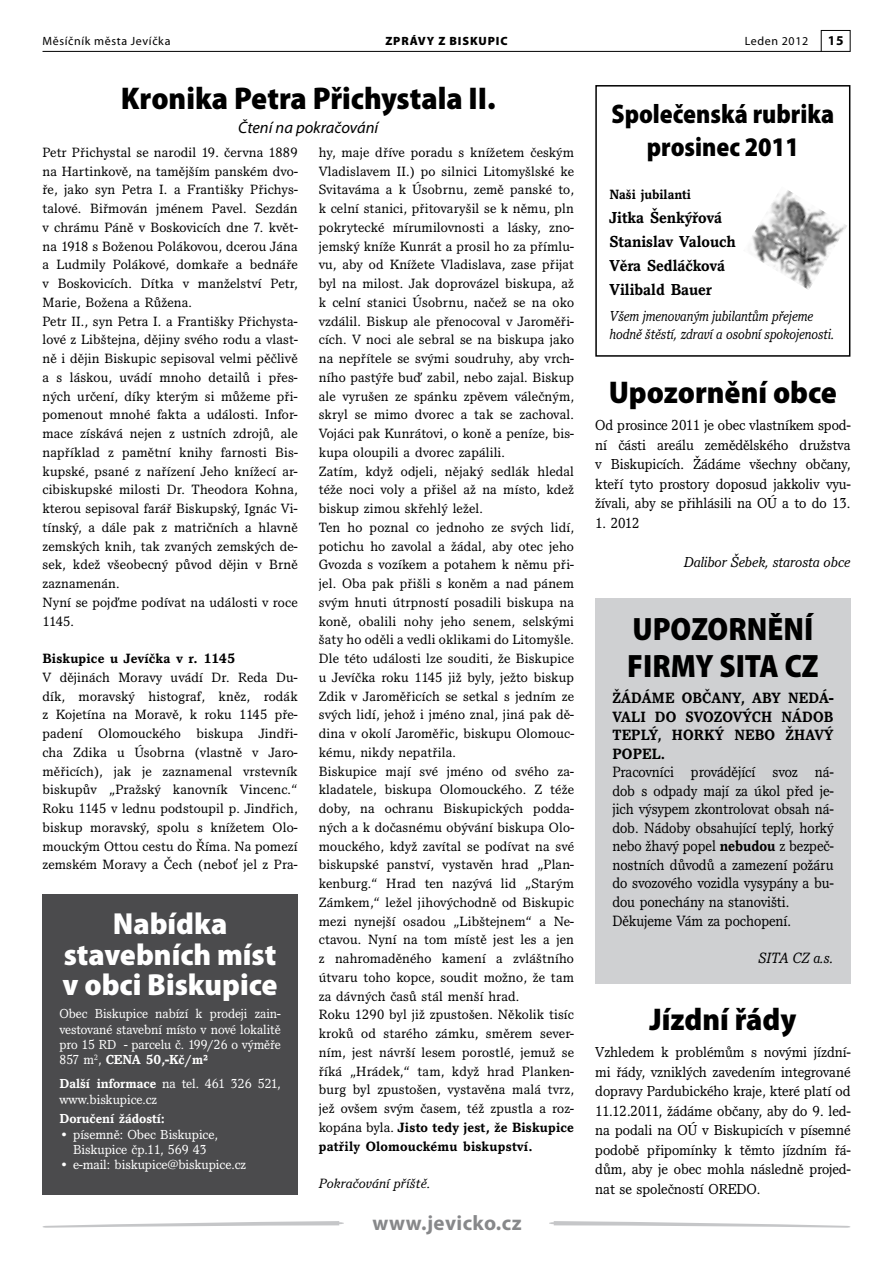
<style>
.page{position:relative;width:893px;height:1263px;background:#fff}
.page>*{position:absolute;margin:0;border:0;box-sizing:border-box;transform-origin:0 0}
.t1{font:900 semi-condensed 32.4px/37px "Myriad Pro";color:#000}
.t2{font:900 semi-condensed 31.5px "Myriad Pro";color:#000}
.t3{font:900 semi-condensed 30.6px/30.6px "Myriad Pro";color:#fff;text-align:center}
.t4{font:900 semi-condensed 27px/32.4px "Myriad Pro";color:#000;text-align:center;scale:.94 1}
.t5{font:700 21px "Myriad Pro";letter-spacing:.02em;color:#87888a}
.t6{font:700 16.5px/24px "Pacella Itc TOT";color:#000}
.t7{font:italic 16.5px "Myriad Pro";color:#000}
.t8{font:15.45px/18.6px "Pacella Itc TOT";color:#000}
.t9{font:700 15.45px "Pacella Itc TOT";letter-spacing:.015em;color:#000}
.t10{font:italic 15.45px "Pacella Itc TOT";color:#000}
.t11{font:15px/19.5px "Pacella Itc TOT";color:#000;text-align:justify}
.t12{font:italic 15px/18px "Pacella Itc TOT";color:#000;scale:.92 1}
.t13{font:italic 15px "Pacella Itc TOT";color:#000}
.t14{font:13.95px/18.8px "Pacella Itc TOT";letter-spacing:.015em;color:#000;scale:1.04 1}
.t15{font:700 13.95px "Pacella Itc TOT";letter-spacing:.01em;color:#000;scale:1.04 1}
.t16{font:italic 13.95px "Pacella Itc TOT";letter-spacing:.015em;color:#000;scale:1.04 1}
.t17{font:700 13.95px "Pacella Itc TOT";letter-spacing:.01em;color:#000}
.t18{font:13.5px/15.5px "Pacella Itc TOT";color:#fff;text-align:justify}
.t19{font:700 13.5px "Pacella Itc TOT";color:#fff}
.t20{font:700 13.5px "Myriad Pro";color:#000}
.t21{font:12px "Myriad Pro";letter-spacing:.05em;color:#000}
.t22{font:900 12px "Myriad Pro";letter-spacing:.07em;color:#000}
.s1{font-weight:700}
</style>
<div class="page">
<hr style="left:43px;top:51px;width:807px;height:1px;background:#000">
<div style="left:821px;top:30px;width:29px;height:22px;border:1px solid #000"></div>
<svg style="left:42px;top:1221px;width:302px;height:7px"></svg>
<svg style="left:549px;top:1221px;width:302px;height:7px"></svg>
<img style="left:752px;top:190px;width:95px;height:100px">
<div style="left:595px;top:598px;width:255px;height:386px;background:#cfd0d2"></div>
<div style="left:595px;top:85px;width:255px;height:272px;border:2px solid #000"></div>
<div style="left:43px;top:894px;width:255px;height:301px;background:#4b4b4d"></div>
<p class="t22" style="left:385px;top:34px;width:124px">ZPRÁVY Z BISKUPIC</p>
<p class="t21" style="left:43px;top:34px;width:130px">Měsíčník města Jevíčka</p>
<p class="t21" style="left:745px;top:34px;width:65px">Leden 2012</p>
<p class="t20" style="left:828px;top:32px;width:17px">15</p>
<h2 class="t2" style="left:121px;top:80px;width:376px">Kronika Petra Přichystala II.</h2>
<p class="t7" style="left:238px;top:117px;width:142px">Čtení na pokračování</p>
<p class="t14" style="left:42px;top:143px;width:247px">Petr Přichystal se narodil 19. června 1889 na Hartinkově, na tamějším panském dvo&shy;ře, jako syn Petra I. a Františky Přichys&shy;talové. Biřmován jménem Pavel. Sezdán v chrámu Páně v Boskovicích dne 7. květ&shy;na 1918 s Boženou Polákovou, dcerou Jána a Ludmily Polákové, domkaře a bednáře v Boskovicích. Dítka v manželství Petr, Marie, Božena a Růžena.<br>Petr II., syn Petra I. a Františky Přichysta&shy;lové z Libštejna, dějiny svého rodu a vlast&shy;ně i dějin Biskupic sepisoval velmi pěčlivě a s láskou, uvádí mnoho detailů i přes&shy;ných určení, díky kterým si můžeme při&shy;pomenout mnohé fakta a události. Infor&shy;mace získává nejen z ustních zdrojů, ale například z pamětní knihy farnosti Bis&shy;kupské, psané z nařízení Jeho knížecí ar&shy;cibiskupské milosti Dr. Theodora Kohna, kterou sepisoval farář Biskupský, Ignác Vi&shy;tínský, a dále pak z matričních a hlavně zemských knih, tak zvaných zemských de&shy;sek, kdež všeobecný původ dějin v Brně zaznamenán.<br>Nyní se pojďme podívat na události v roce 1145.</p>
<p class="t15" style="left:42px;top:650px;width:187px">Biskupice u Jevíčka v r. 1145</p>
<p class="t14" style="left:42px;top:668px;width:247px;text-align:justify">V dějinách Moravy uvádí Dr. Reda Du&shy;dík, moravský histograf, kněz, rodák z Kojetína na Moravě, k roku 1145 pře&shy;padení Olomouckého biskupa Jindři&shy;cha Zdika u Úsobrna (vlastně v Jaro&shy;měřicích), jak je zaznamenal vrstevník biskupův „Pražský kanovník Vincenc.“ Roku 1145 v lednu podstoupil p. Jindřich, biskup moravský, spolu s knížetem Olo&shy;mouckým Ottou cestu do Říma. Na pomezí zemském Moravy a Čech (neboť jel z Pra-</p>
<p class="t14" style="left:319px;top:143px;width:247px">hy, maje dříve poradu s knížetem českým Vladislavem II.) po silnici Litomyšlské ke Svitaváma a k Úsobrnu, země panské to, k celní stanici, přitovaryšil se k němu, pln pokrytecké mírumilovnosti a lásky, zno&shy;jemský kníže Kunrát a prosil ho za přímlu&shy;vu, aby od Knížete Vladislava, zase přijat byl na milost. Jak doprovázel biskupa, až k celní stanici Úsobrnu, načež se na oko vzdálil. Biskup ale přenocoval v Jaroměři&shy;cích. V noci ale sebral se na biskupa jako na nepřítele se svými soudruhy, aby vrch&shy;ního pastýře buď zabil, nebo zajal. Biskup ale vyrušen ze spánku zpěvem válečným, skryl se mimo dvorec a tak se zachoval.<br>Vojáci pak Kunrátovi, o koně a peníze, bis&shy;kupa oloupili a dvorec zapálili.<br>Zatím, když odjeli, nějaký sedlák hledal téže noci voly a přišel až na místo, kdež biskup zimou skřehlý ležel.<br>Ten ho poznal co jednoho ze svých lidí, potichu ho zavolal a žádal, aby otec jeho Gvozda s vozíkem a potahem k němu při&shy;jel. Oba pak přišli s koněm a nad pánem svým hnuti útrpností posadili biskupa na koně, obalili nohy jeho senem, selskými šaty ho oděli a vedli oklikami do Litomyšle.<br>Dle této události lze souditi, že Biskupice u Jevíčka roku 1145 již byly, ježto biskup Zdik v Jaroměřicích se setkal s jedním ze svých lidí, jehož i jméno znal, jiná pak dě&shy;dina v okolí Jaroměřic, biskupu Olomouc&shy;kému, nikdy nepatřila.<br>Biskupice mají své jméno od svého za&shy;kladatele, biskupa Olomouckého. Z téže doby, na ochranu Biskupických podda&shy;ných a k dočasnému obývání biskupa Olo&shy;mouckého, když zavítal se podívat na své biskupské panství, vystavěn hrad „Plan&shy;kenburg.“ Hrad ten nazývá lid „Starým Zámkem,“ ležel jihovýchodně od Biskupic mezi nynejší osadou „Libštejnem“ a Ne&shy;ctavou. Nyní na tom místě jest les a jen z nahromaděného kamení a zvláštního útvaru toho kopce, soudit možno, že tam za dávných časů stál menší hrad.<br>Roku 1290 byl již zpustošen. Několik tisíc kroků od starého zámku, směrem sever&shy;ním, jest návrší lesem porostlé, jemuž se říká „Hrádek,“ tam, když hrad Planken&shy;burg byl zpustošen, vystavěna malá tvrz, jež ovšem svým časem, též zpustla a roz&shy;kopána byla. <span class="s1">Jisto tedy jest, že Biskupice patřily Olomouckému biskupství.</span></p>
<p class="t16" style="left:319px;top:1175px;width:109px">Pokračování příště.</p>
<h3 class="t3" style="left:63px;top:909px;width:217px">Nabídka stavebních míst v obci Biskupice</h3>
<p class="t18" style="left:60px;top:1006px;width:223px">Obec Biskupice nabízí k prodeji zain&shy;vestované stavební místo v nové lokalitě pro 15 RD - parcelu č. 199/26 o výměře 857 m<sup>2</sup>, <span class="s1">CENA 50,-Kč/m²</span></p>
<p class="t18" style="left:60px;top:1076px;width:223px"><span class="s1">Další informace</span> na tel. 461 326 521, www.biskupice.cz</p>
<p class="t19" style="left:60px;top:1110px;width:107px">Doručení žádostí:</p>
<p class="t18" style="left:60px;top:1127px;width:160px;text-align:center">• písemně: Obec Biskupice,<br>Biskupice čp.11, 569 43</p>
<p class="t18" style="left:60px;top:1157px;width:188px">• e-mail: biskupice@biskupice.cz</p>
<h3 class="t5" style="left:372px;top:1209px;width:151px">www.jevicko.cz</h3>
<h3 class="t4" style="left:612px;top:98px;width:238px">Společenská rubrika prosinec 2011</h3>
<p class="t17" style="left:610px;top:186px;width:83px">Naši jubilanti</p>
<p class="t6" style="left:610px;top:206px;width:128px">Jitka Šenkýřová<br>Stanislav Valouch<br>Věra Sedláčková<br>Vilibald Bauer</p>
<p class="t12" style="left:610px;top:307px;width:246px">Všem jmenovaným jubilantům přejeme hodně štěstí, zdraví a osobní spokojenosti.</p>
<h2 class="t2" style="left:609px;top:375px;width:230px">Upozornění obce</h2>
<p class="t11" style="left:595px;top:416px;width:257px">Od prosince 2011 je obec vlastníkem spod&shy;ní části areálu zemědělského družstva v Biskupicích. Žádáme všechny občany, kteří tyto prostory doposud jakkoliv vyu&shy;žívali, aby se přihlásili na OÚ a to do 13.</p>
<p class="t11" style="left:595px;top:513px;width:46px">1. 2012</p>
<p class="t13" style="left:684px;top:552px;width:168px">Dalibor Šebek, starosta obce</p>
<h1 class="t1" style="left:627px;top:610px;width:193px">UPOZORNĚNÍ<br>FIRMY SITA CZ</h1>
<p class="t9" style="left:612px;top:688px;width:81px">Žádáme občan</p>
<p class="t9" style="left:732px;top:688px;width:67px">y, aby ned</p>
<p class="t9" style="left:819px;top:688px;width:16px">á-</p>
<p class="t9" style="left:612px;top:707px;width:54px">val i do</p>
<p class="t9" style="left:685px;top:707px;width:11px">svozov</p>
<p class="t9" style="left:742px;top:707px;width:21px">ých</p>
<p class="t9" style="left:781px;top:707px;width:32px">nádob</p>
<p class="t9" style="left:612px;top:725px;width:11px">tepl</p>
<p class="t9" style="left:649px;top:725px;width:35px">ý, hork</p>
<p class="t9" style="left:715px;top:725px;width:31px">ý nebo</p>
<p class="t9" style="left:785px;top:725px;width:11px">žhav</p>
<p class="t9" style="left:824px;top:725px;width:11px">ý</p>
<p class="t9" style="left:612px;top:744px;width:11px">popel</p>
<p class="t9" style="left:661px;top:744px;width:6px">.</p>
<p class="t8" style="left:612px;top:763px;width:223px">Pracovníci provádějící svoz ná&shy;dob s odpady mají za úkol před je&shy;jich výsypem zkontrolovat obsah ná&shy;dob. Nádoby obsahující teplý, horký nebo žhavý popel <span class="s1">nebudou</span> z bezpeč&shy;nostních důvodů a zamezení požáru do svozového vozidla vysypány a bu&shy;dou ponechány na stanovišti.<br>Děkujeme Vám za pochopení.</p>
<p class="t10" style="left:758px;top:948px;width:76px">SITA CZ a.s.</p>
<h2 class="t2" style="left:649px;top:1002px;width:148px">Jízdní řády</h2>
<p class="t11" style="left:595px;top:1043px;width:257px">Vzhledem k problémům s novými jízdní&shy;mi řády, vzniklých zavedením integrované dopravy Pardubického kraje, které platí od 11.12.2011, žádáme občany, aby do 9. led&shy;na podali na OÚ v Biskupicích v písemné podobě připomínky k těmto jízdním řá&shy;dům, aby je obec mohla následně projed&shy;nat se společností OREDO.</p>
</div>
